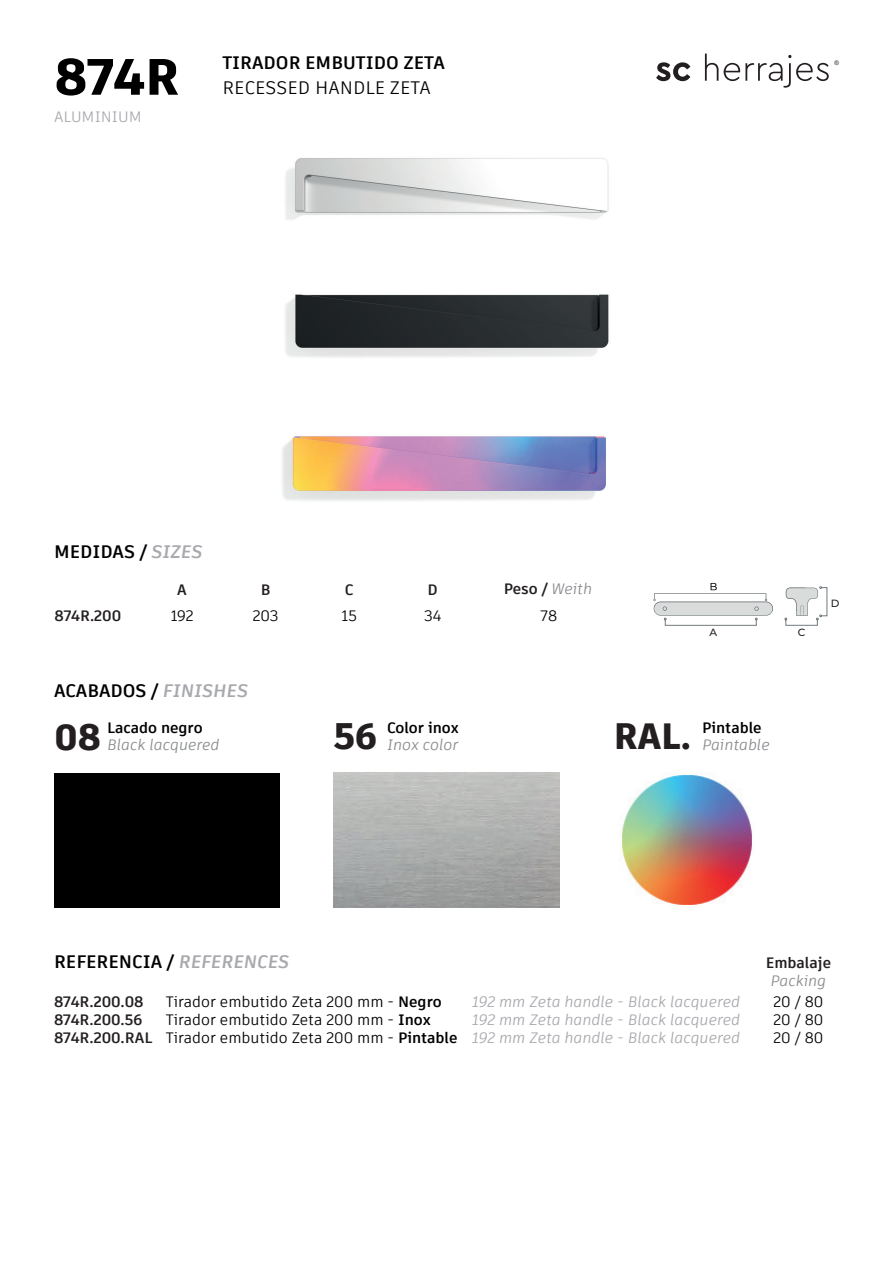
<style>
.page{position:relative;width:893px;height:1263px;background:#fff}
.page>*{position:absolute;margin:0;border:0;box-sizing:border-box;transform-origin:0 0}
.t1{font:900 51px "Artifakt Element";color:#000}
.t2{font:900 36px "Artifakt Element";color:#231f20}
.t3{font:700 18px "Artifakt Element";color:#000}
.t4{font:18px "Artifakt Element";color:#000}
.t5{font:15px/18px "Artifakt Element";color:#000}
.t6{font:italic 15px/18px "Artifakt Element";color:#a8a9ad;text-align:justify}
.t7{font:700 15px/18px "Artifakt Element";color:#231f20}
.t8{font:italic 15px "Artifakt Element";color:#8a8c8f}
.t9{font:700 15px "Artifakt Element";color:#000}
.t10{font:15px "Artifakt Element";color:#a8a9ad}
.t11{font:500 10.5px "Montserrat";color:#231f20}
.t12{font:6.15px "Arial";color:#231f20}
.s1{font-style:italic;color:#a8a9ad}
.s2{font-weight:400;font-style:italic;color:#8a8c8f}
.s3{font-weight:700}
</style>
<div class="page">
<svg style="left:656px;top:62px;width:34px;height:19px"></svg>
<svg style="left:705px;top:54px;width:13px;height:27px"></svg>
<svg style="left:724px;top:55px;width:105px;height:33px"></svg>
<svg style="left:653px;top:583px;width:120px;height:43px"></svg>
<svg style="left:784px;top:586px;width:43px;height:40px"></svg>
<div style="left:55px;top:772px;width:225px;height:135px;background:#000"></div>
<img style="left:622px;top:775px;width:131px;height:131px">
<img style="left:282px;top:158px;width:327px;height:343px">
<h1 class="t1" style="left:55px;top:41px;width:126px">874R</h1>
<p class="t10" style="left:54px;top:107px;width:89px">ALUMINIUM</p>
<p class="t3" style="left:222px;top:50px;width:224px">TIRADOR EMBUTIDO ZETA</p>
<p class="t4" style="left:222px;top:75px;width:210px">RECESSED HANDLE ZETA</p>
<p class="t12" style="left:834px;top:58px;width:6px">®</p>
<p class="t3" style="left:54px;top:539px;width:150px">MEDIDAS / <span class="s1">SIZES</span></p>
<p class="t7" style="left:177px;top:580px;width:11px">A</p>
<p class="t7" style="left:261px;top:580px;width:11px">B</p>
<p class="t7" style="left:345px;top:580px;width:10px">C</p>
<p class="t7" style="left:428px;top:580px;width:12px">D</p>
<p class="t7" style="left:55px;top:606px;width:68px">874R.200</p>
<p class="t5" style="left:171px;top:607px;width:24px">192</p>
<p class="t5" style="left:253px;top:607px;width:27px">203</p>
<p class="t5" style="left:342px;top:607px;width:17px">15</p>
<p class="t5" style="left:424px;top:607px;width:19px">34</p>
<p class="t3" style="left:54px;top:678px;width:196px">ACABADOS / <span class="s1">FINISHES</span></p>
<p class="t7" style="left:504px;top:580px;width:90px">Peso / <span class="s2">Weith</span></p>
<p class="t5" style="left:541px;top:607px;width:18px">78</p>
<p class="t11" style="left:709px;top:624px;width:9px">A</p>
<p class="t11" style="left:798px;top:624px;width:9px">C</p>
<h2 class="t2" style="left:55px;top:712px;width:48px">08</h2>
<p class="t9" style="left:107px;top:717px;width:97px">Lacado negro</p>
<p class="t8" style="left:107px;top:734px;width:114px">Black lacquered</p>
<p class="t9" style="left:387px;top:717px;width:73px">Color inox</p>
<p class="t9" style="left:702px;top:717px;width:61px">Pintable</p>
<h2 class="t2" style="left:334px;top:712px;width:44px">56</h2>
<h2 class="t2" style="left:614px;top:712px;width:79px">RAL.</h2>
<p class="t8" style="left:387px;top:734px;width:73px">Inox color</p>
<p class="t8" style="left:702px;top:734px;width:69px">Paintable</p>
<p class="t11" style="left:831px;top:595px;width:10px">D</p>
<p class="t3" style="left:54px;top:949px;width:237px">REFERENCIA / <span class="s1">REFERENCES</span></p>
<p class="t7" style="left:766px;top:953px;width:67px">Embalaje</p>
<p class="t8" style="left:771px;top:970px;width:57px">Packing</p>
<p class="t5" style="left:166px;top:993px;width:293px">Tirador embutido Zeta 200 mm - <span class="s3">Negro<br></span>Tirador embutido Zeta 200 mm - <span class="s3">Inox<br></span>Tirador embutido Zeta 200 mm - <span class="s3">Pintable</span></p>
<p class="t6" style="left:472px;top:993px;width:269px">192 mm Zeta handle - Black lacquered 192 mm Zeta handle - Black lacquered 192 mm Zeta handle - Black lacquered</p>
<p class="t7" style="left:54px;top:993px;width:100px">874R.200.08<br>874R.200.56<br>874R.200.RAL</p>
<p class="t5" style="left:773px;top:993px;width:51px;text-align:justify">20 / 80<br>20 / 80<br>20 / 80</p>
</div>
